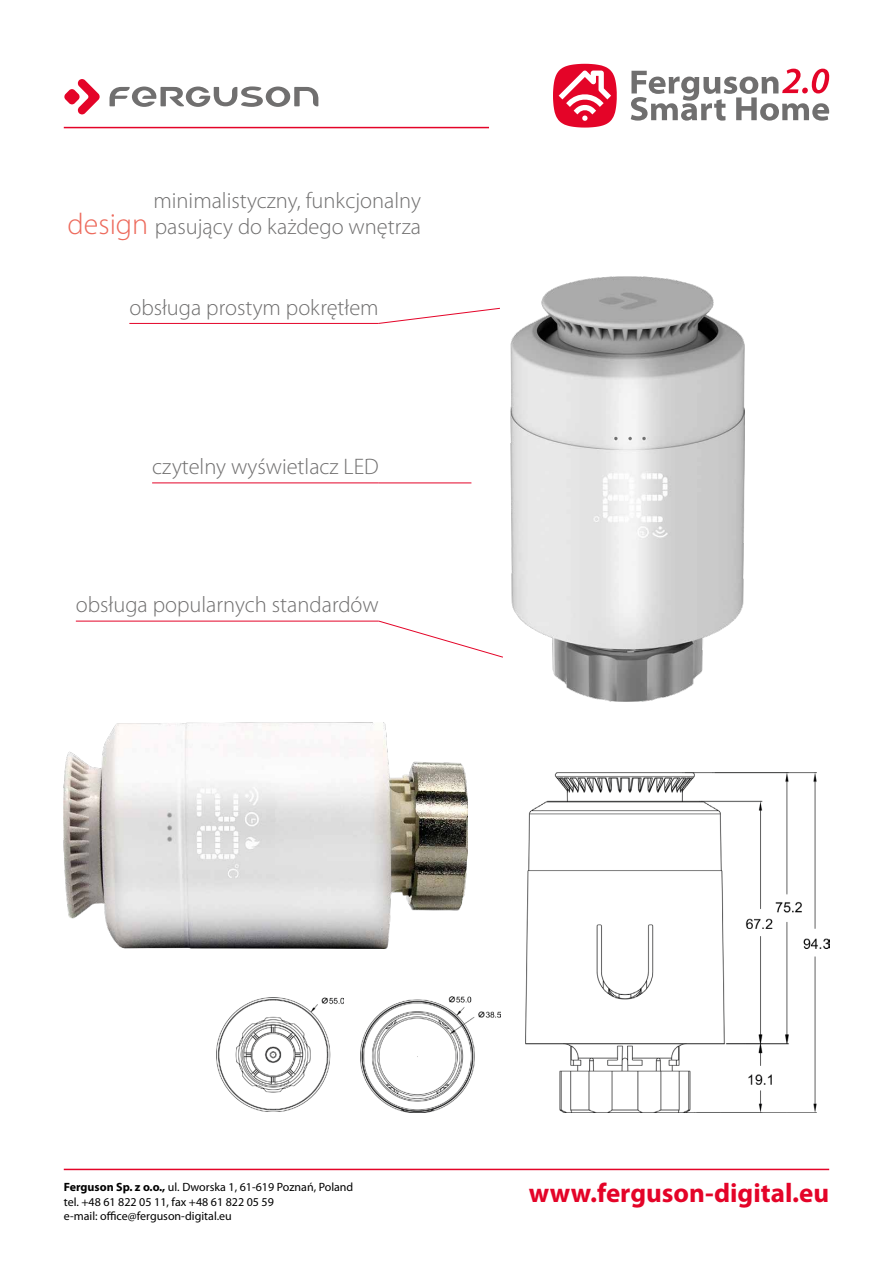
<style>
.page{position:relative;width:893px;height:1263px;background:#fff}
.page>*{position:absolute;margin:0;border:0;box-sizing:border-box;transform-origin:0 0}
.t1{font:700 27px "Myriad Pro";color:#e40428}
.t2{font:300 22.5px/25.5px "Myriad Pro";color:#706f6f;text-align:right}
.t3{font:12px/14.4px "Myriad Pro";color:#000}
.s1{font-size:30px;color:#ed6a5c}
.s2{font-weight:700}
</style>
<div class="page">
<hr style="left:64px;top:1169px;width:765px;height:1px;background:#e40428">
<svg style="left:64px;top:79px;width:36px;height:36px"></svg>
<svg style="left:110px;top:86px;width:208px;height:21px"></svg>
<hr style="left:64px;top:127px;width:425px;height:1px;background:#e40428">
<svg style="left:631px;top:69px;width:198px;height:52px"></svg>
<svg style="left:553px;top:64px;width:64px;height:64px"></svg>
<img style="left:511px;top:276px;width:233px;height:425px">
<hr style="left:129px;top:323px;width:250px;height:1px;background:#e40428">
<hr style="left:152px;top:482px;width:227px;height:1px;background:#e40428">
<hr style="left:76px;top:621px;width:303px;height:1px;background:#e40428">
<svg style="left:378px;top:307px;width:122px;height:17px"></svg>
<hr style="left:379px;top:482px;width:92px;height:1px;background:#e40428">
<svg style="left:378px;top:620px;width:125px;height:38px"></svg>
<img style="left:526px;top:772px;width:303px;height:341px">
<img style="left:217px;top:998px;width:127px;height:113px">
<img style="left:361px;top:996px;width:139px;height:117px">
<img style="left:64px;top:723px;width:404px;height:226px">
<p class="t2" style="left:68px;top:188px;width:355px">minimalistyczny, funkcjonalny <span class="s1">design</span> pasujący do każdego wnętrza</p>
<p class="t2" style="left:129px;top:294px;width:251px">obsługa prostym pokrętłem</p>
<p class="t2" style="left:152px;top:454px;width:228px">czytelny wyświetlacz LED</p>
<p class="t2" style="left:76px;top:592px;width:304px">obsługa popularnych standardów</p>
<p class="t3" style="left:64px;top:1180px;width:291px"><span class="s2">Ferguson Sp. z o.o.,</span> ul. Dworska 1, 61-619 Poznań, Poland tel. +48 61 822 05 11, fax +48 61 822 05 59<br>e-mail: office@ferguson-digital.eu</p>
<p class="t1" style="left:529px;top:1176px;width:302px">www.ferguson-digital.eu</p>
</div>
